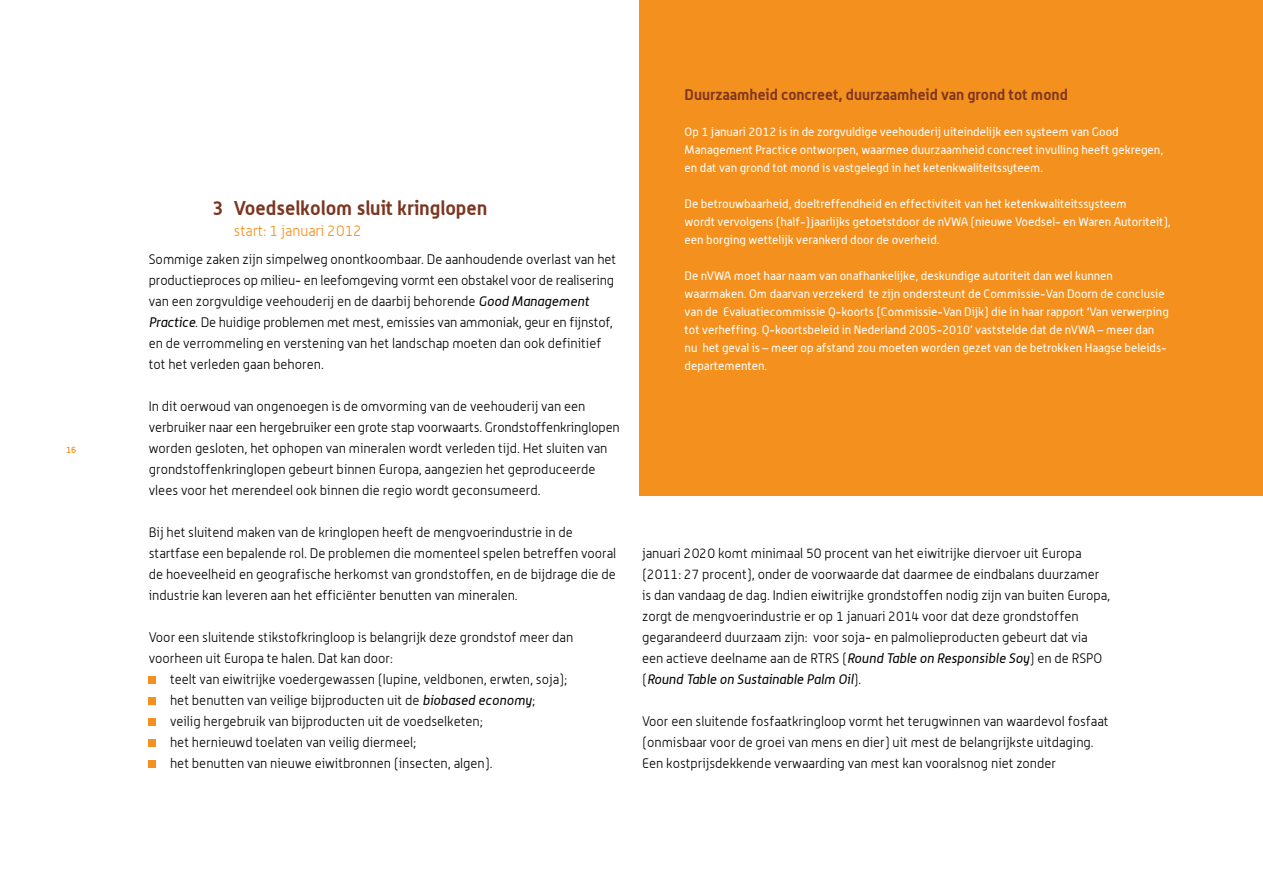
<style>
.page{position:relative;width:1263px;height:893px;background:#fff}
.page>*{position:absolute;margin:0;border:0;box-sizing:border-box;transform-origin:0 0}
.t1{font:700 19.5px "Alwyn";color:#7c3520}
.t2{font:700 15px "Alwyn";color:#7c3520}
.t3{font:300 15px "Alwyn";color:#f4901d}
.t4{font:300 13.5px/21px "Alwyn";color:#000}
.t5{font:12px/18px "Alwyn";color:#fff}
.t6{font:500 9px "Alwyn";color:#f4901d}
.s1{font-weight:400;font-style:italic}
</style>
<div class="page">
<div style="left:149px;top:677px;width:7px;height:7px;background:#f4901d"></div>
<div style="left:149px;top:698px;width:7px;height:7px;background:#f4901d"></div>
<div style="left:149px;top:719px;width:7px;height:7px;background:#f4901d"></div>
<div style="left:149px;top:740px;width:7px;height:7px;background:#f4901d"></div>
<div style="left:149px;top:761px;width:7px;height:7px;background:#f4901d"></div>
<div style="left:639px;top:0;width:624px;height:495px;background:#f4901d"></div>
<p class="t6" style="left:66px;top:444px;width:12px">16</p>
<h1 class="t1" style="left:213px;top:195px;width:276px">3 Voedselkolom sluit kringlopen</h1>
<p class="t3" style="left:234px;top:222px;width:130px">start: 1 januari 2012</p>
<p class="t4" style="left:149px;top:249px;width:469px">Sommige zaken zijn simpelweg onontkoombaar. De aanhoudende overlast van het productieproces op milieu- en leefomgeving vormt een obstakel voor de realisering van een zorgvuldige veehouderij en de daarbij behorende <span class="s1">Good Management Practice</span>. De huidige problemen met mest, emissies van ammoniak, geur en fijnstof, en de verrommeling en verstening van het landschap moeten dan ook definitief tot het verleden gaan behoren.</p>
<p class="t4" style="left:149px;top:396px;width:472px">In dit oerwoud van ongenoegen is de omvorming van de veehouderij van een verbruiker naar een hergebruiker een grote stap voorwaarts. Grondstoffenkringlopen worden gesloten, het ophopen van mineralen wordt verleden tijd. Het sluiten van grondstoffenkringlopen gebeurt binnen Europa, aangezien het geproduceerde vlees voor het merendeel ook binnen die regio wordt geconsumeerd.</p>
<p class="t4" style="left:149px;top:522px;width:469px">Bij het sluitend maken van de kringlopen heeft de mengvoerindustrie in de startfase een bepalende rol. De problemen die momenteel spelen betreffen vooral de hoeveelheid en geografische herkomst van grondstoffen, en de bijdrage die de industrie kan leveren aan het efficiënter benutten van mineralen.</p>
<p class="t4" style="left:149px;top:627px;width:426px">Voor een sluitende stikstofkringloop is belangrijk deze grondstof meer dan voorheen uit Europa te halen. Dat kan door:</p>
<p class="t4" style="left:170px;top:669px;width:399px">teelt van eiwitrijke voedergewassen (lupine, veldbonen, erwten, soja); het benutten van veilige bijproducten uit de <span class="s1">biobased economy</span>; veilig hergebruik van bijproducten uit de voedselketen;<br>het hernieuwd toelaten van veilig diermeel;<br>het benutten van nieuwe eiwitbronnen (insecten, algen).</p>
<p class="t2" style="left:685px;top:85px;width:385px">Duurzaamheid concreet, duurzaamheid van grond tot mond</p>
<p class="t5" style="left:685px;top:122px;width:480px">Op 1 januari 2012 is in de zorgvuldige veehouderij uiteindelijk een systeem van Good<br>Management Practice ontworpen, waarmee duurzaamheid concreet invulling heeft gekregen, en dat van grond tot mond is vastgelegd in het ketenkwaliteitssyteem.</p>
<p class="t5" style="left:685px;top:194px;width:488px">De betrouwbaarheid, doeltreffendheid en effectiviteit van het ketenkwaliteitssysteem<br>wordt vervolgens (half-)jaarlijks getoetstdoor de nVWA (nieuwe Voedsel- en Waren Autoriteit), een borging wettelijk verankerd door de overheid.</p>
<p class="t5" style="left:685px;top:266px;width:486px">De nVWA moet haar naam van onafhankelijke, deskundige autoriteit dan wel kunnen waarmaken. Om daarvan verzekerd te zijn ondersteunt de Commissie-Van Doorn de conclusie van de Evaluatiecommissie Q-koorts (Commissie-Van Dijk) die in haar rapport ‘Van verwerping tot verheffing. Q-koortsbeleid in Nederland 2005-2010’ vaststelde dat de nVWA – meer dan nu het geval is – meer op afstand zou moeten worden gezet van de betrokken Haagse beleids&shy;departementen.</p>
<p class="t4" style="left:642px;top:543px;width:469px">januari 2020 komt minimaal 50 procent van het eiwitrijke diervoer uit Europa (2011: 27 procent), onder de voorwaarde dat daarmee de eindbalans duurzamer is dan vandaag de dag. Indien eiwitrijke grondstoffen nodig zijn van buiten Europa, zorgt de mengvoerindustrie er op 1 januari 2014 voor dat deze grondstoffen gegarandeerd duurzaam zijn: voor soja- en palmolieproducten gebeurt dat via een actieve deelname aan de RTRS (<span class="s1">Round Table on Responsible Soy</span>) en de RSPO (<span class="s1">Round Table on Sustainable Palm Oil</span>).</p>
<p class="t4" style="left:642px;top:711px;width:468px">Voor een sluitende fosfaatkringloop vormt het terugwinnen van waardevol fosfaat (onmisbaar voor de groei van mens en dier) uit mest de belangrijkste uitdaging.<br>Een kostprijsdekkende verwaarding van mest kan vooralsnog niet zonder</p>
</div>
